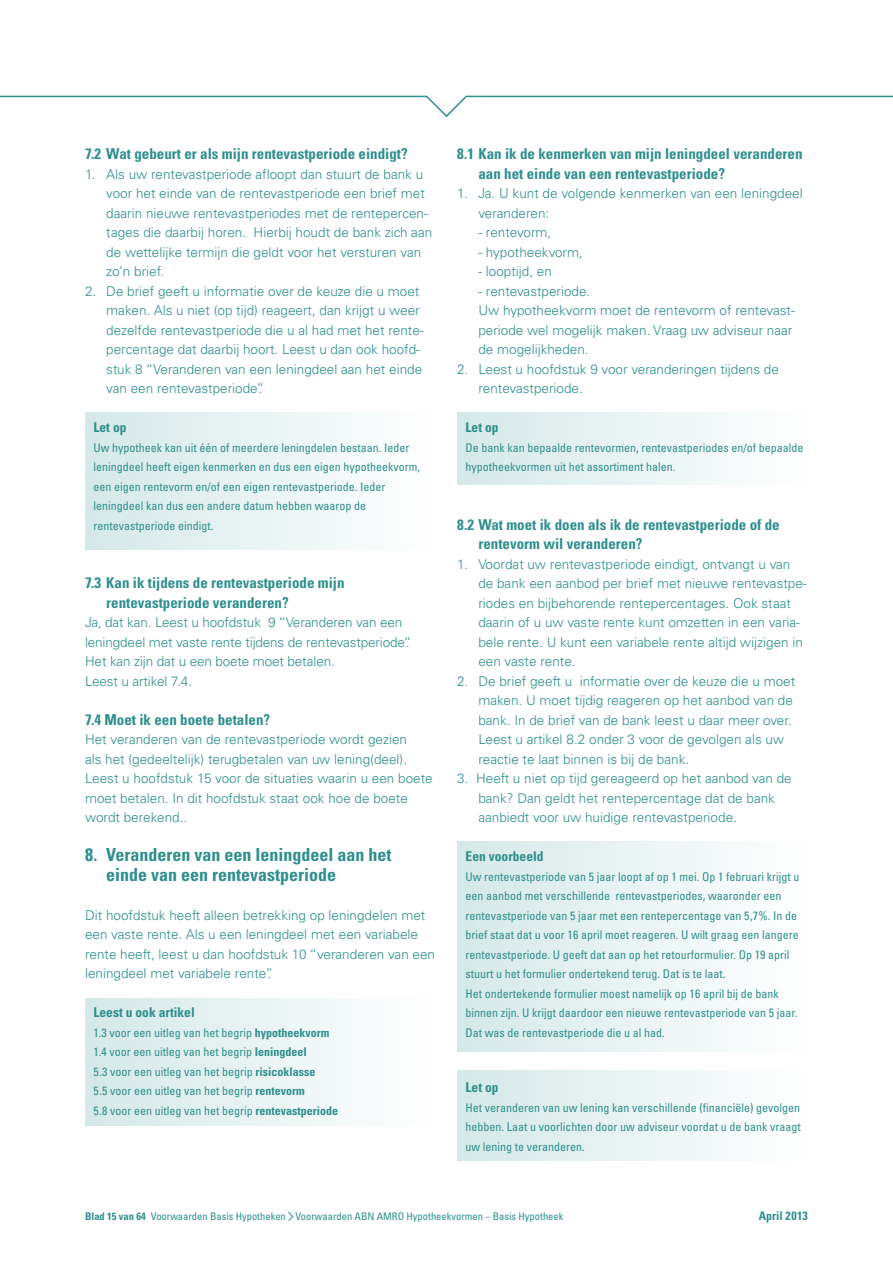
<style>
.page{position:relative;width:893px;height:1263px;background:#fff}
.page>*{position:absolute;margin:0;border:0;box-sizing:border-box;transform-origin:0 0}
._02_Bodyheading-01{font:700 condensed 18px/19.5px "Univers LT Std";color:#2e8f8e}
._03_Bodyheading-02{font:700 condensed 15px/19.5px "Univers LT Std";color:#2e8f8e}
.Body_inspring{font:300 13.5px/19.5px "Univers LT Std";color:#2e8f8e}
._17_Border-heading{font:700 condensed 13.5px "Univers LT Std";color:#2e8f8e}
._18_Border-body{font:condensed 12px/19.5px "Univers LT Std";color:#2e8f8e}
.t1{font:700 condensed 12px "Univers LT Std";color:#2e8f8e}
.t2{font:condensed 10.5px "Univers LT Std";color:#2e8f8e}
.s1{font-weight:700}
</style>
<div class="page">
<svg style="left:0;top:95px;width:893px;height:23px"></svg>
<div style="left:85px;top:413px;width:351px;height:136px;background:linear-gradient(to right,#d5e9e8,#fff)"></div>
<div style="left:85px;top:998px;width:351px;height:127px;background:linear-gradient(to right,#d5e9e8,#fff)"></div>
<div style="left:457px;top:413px;width:351px;height:72px;background:linear-gradient(to right,#d5e9e8,#fff)"></div>
<div style="left:457px;top:842px;width:351px;height:209px;background:linear-gradient(to right,#d5e9e8,#fff)"></div>
<div style="left:457px;top:1071px;width:351px;height:89px;background:linear-gradient(to right,#d5e9e8,#fff)"></div>
<svg style="left:288px;top:1211px;width:6px;height:10px"></svg>
<p class="_03_Bodyheading-02" style="left:85px;top:144px;width:324px">7.2 Wat gebeurt er als mijn rentevastperiode eindigt?</p>
<p class="Body_inspring" style="left:106px;top:164px;width:327px;text-indent:-21px">1. Als uw rentevastperiode afloopt dan stuurt de bank u voor het einde van de rentevastperiode een brief met daarin nieuwe rentevastperiodes met de rentepercen&shy;tages die daarbij horen. Hierbij houdt de bank zich aan de wettelijke termijn die geldt voor het versturen van zo’n brief.</p>
<p class="Body_inspring" style="left:106px;top:281px;width:319px;text-indent:-21px">2. De brief geeft u informatie over de keuze die u moet maken. Als u niet (op tijd) reageert, dan krijgt u weer dezelfde rentevastperiode die u al had met het rente&shy;percentage dat daarbij hoort. Leest u dan ook hoofd&shy;stuk 8 “Veranderen van een leningdeel aan het einde van een rentevastperiode”.</p>
<p class="_17_Border-heading" style="left:94px;top:419px;width:34px">Let op</p>
<p class="_18_Border-body" style="left:94px;top:437px;width:328px">Uw hypotheek kan uit één of meerdere leningdelen bestaan. Ieder leningdeel heeft eigen kenmerken en dus een eigen hypotheekvorm, een eigen rentevorm en/of een eigen rentevastperiode. Ieder leningdeel kan dus een andere datum hebben waarop de rentevastperiode eindigt.</p>
<p class="_03_Bodyheading-02" style="left:85px;top:573px;width:261px">7.3 Kan ik tijdens de rentevastperiode mijn</p>
<p class="_03_Bodyheading-02" style="left:106px;top:593px;width:184px">rentevastperiode veranderen?</p>
<p class="Body_inspring" style="left:85px;top:613px;width:328px">Ja, dat kan. Leest u hoofdstuk 9 “Veranderen van een leningdeel met vaste rente tijdens de rentevastperiode”.<br>Het kan zijn dat u een boete moet betalen.<br>Leest u artikel 7.4.</p>
<p class="_03_Bodyheading-02" style="left:85px;top:710px;width:187px">7.4 Moet ik een boete betalen?</p>
<p class="Body_inspring" style="left:85px;top:730px;width:349px">Het veranderen van de rentevastperiode wordt gezien<br>als het (gedeeltelijk) terugbetalen van uw lening(deel).<br>Leest u hoofdstuk 15 voor de situaties waarin u een boete moet betalen. In dit hoofdstuk staat ook hoe de boete wordt berekend..</p>
<p class="_02_Bodyheading-01" style="left:106px;top:845px;width:287px;text-indent:-21px">8. Veranderen van een leningdeel aan het einde van een rentevastperiode</p>
<p class="Body_inspring" style="left:85px;top:905px;width:352px">Dit hoofdstuk heeft alleen betrekking op leningdelen met een vaste rente. Als u een leningdeel met een variabele rente heeft, leest u dan hoofdstuk 10 “veranderen van een leningdeel met variabele rente”.</p>
<p class="_17_Border-heading" style="left:94px;top:1004px;width:103px">Leest u ook artikel</p>
<p class="_18_Border-body" style="left:94px;top:1022px;width:237px">1.3 voor een uitleg van het begrip <span class="s1">hypotheekvorm</span></p>
<p class="_18_Border-body" style="left:94px;top:1042px;width:215px">1.4 voor een uitleg van het begrip <span class="s1">leningdeel</span></p>
<p class="_18_Border-body" style="left:94px;top:1061px;width:223px">5.3 voor een uitleg van het begrip <span class="s1">risicoklasse</span></p>
<p class="_18_Border-body" style="left:94px;top:1081px;width:213px">5.5 voor een uitleg van het begrip <span class="s1">rentevorm</span></p>
<p class="_18_Border-body" style="left:94px;top:1100px;width:246px">5.8 voor een uitleg van het begrip <span class="s1">rentevastperiode</span></p>
<p class="_03_Bodyheading-02" style="left:478px;top:144px;width:326px;text-indent:-21px">8.1 Kan ik de kenmerken van mijn leningdeel veranderen aan het einde van een rentevastperiode?</p>
<p class="Body_inspring" style="left:478px;top:184px;width:326px;text-indent:-21px">1. Ja. U kunt de volgende kenmerken van een leningdeel veranderen:</p>
<p class="Body_inspring" style="left:457px;top:223px;width:96px">- rentevorm,</p>
<p class="Body_inspring" style="left:457px;top:242px;width:127px">- hypotheekvorm,</p>
<p class="Body_inspring" style="left:457px;top:262px;width:96px">- looptijd, en</p>
<p class="Body_inspring" style="left:457px;top:281px;width:135px">- rentevastperiode.</p>
<p class="Body_inspring" style="left:478px;top:301px;width:318px">Uw hypotheekvorm moet de rentevorm of rentevast&shy;periode wel mogelijk maken. Vraag uw adviseur naar de mogelijkheden.</p>
<p class="Body_inspring" style="left:478px;top:359px;width:302px;text-indent:-21px">2. Leest u hoofdstuk 9 voor veranderingen tijdens de rentevastperiode.</p>
<p class="_17_Border-heading" style="left:466px;top:419px;width:34px">Let op</p>
<p class="_18_Border-body" style="left:466px;top:437px;width:339px">De bank kan bepaalde rentevormen, rentevastperiodes en/of bepaalde hypotheekvormen uit het assortiment halen.</p>
<p class="_03_Bodyheading-02" style="left:457px;top:515px;width:324px">8.2 Wat moet ik doen als ik de rentevastperiode of de</p>
<p class="_03_Bodyheading-02" style="left:478px;top:534px;width:166px">rentevorm wil veranderen?</p>
<p class="Body_inspring" style="left:478px;top:554px;width:330px;text-indent:-21px">1. Voordat uw rentevastperiode eindigt, ontvangt u van de bank een aanbod per brief met nieuwe rentevastpe&shy;riodes en bijbehorende rentepercentages. Ook staat daarin of u uw vaste rente kunt omzetten in een varia&shy;bele rente. U kunt een variabele rente altijd wijzigen in een vaste rente.</p>
<p class="Body_inspring" style="left:478px;top:671px;width:318px;text-indent:-21px">2. De brief geeft u informatie over de keuze die u moet maken. U moet tijdig reageren op het aanbod van de bank. In de brief van de bank leest u daar meer over.<br>Leest u artikel 8.2 onder 3 voor de gevolgen als uw reactie te laat binnen is bij de bank.</p>
<p class="Body_inspring" style="left:478px;top:769px;width:315px;text-indent:-21px">3. Heeft u niet op tijd gereageerd op het aanbod van de bank? Dan geldt het rentepercentage dat de bank aanbiedt voor uw huidige rentevastperiode.</p>
<p class="_17_Border-heading" style="left:466px;top:848px;width:79px">Een voorbeeld</p>
<p class="_18_Border-body" style="left:466px;top:866px;width:335px">Uw rentevastperiode van 5 jaar loopt af op 1 mei. Op 1 februari krijgt u een aanbod met verschillende rentevastperiodes, waaronder een rentevastperiode van 5 jaar met een rentepercentage van 5,7%. In de brief staat dat u voor 16 april moet reageren. U wilt graag een langere rentevastperiode. U geeft dat aan op het retourformulier. Op 19 april stuurt u het formulier ondertekend terug. Dat is te laat.<br>Het ondertekende formulier moest namelijk op 16 april bij de bank binnen zijn. U krijgt daardoor een nieuwe rentevastperiode van 5 jaar.<br>Dat was de rentevastperiode die u al had.</p>
<p class="_17_Border-heading" style="left:466px;top:1079px;width:34px">Let op</p>
<p class="_18_Border-body" style="left:466px;top:1097px;width:337px;text-align:justify">Het veranderen van uw lening kan verschillende (financiële) gevolgen hebben. Laat u voorlichten door uw adviseur voordat u de bank vraagt uw lening te veranderen.</p>
<p class="t2" style="left:85px;top:1209px;width:480px"><span class="s1">Blad 15 van 64</span> Voorwaarden Basis Hypotheken Voorwaarden ABN AMRO Hypotheekvormen – Basis Hypotheek</p>
<p class="t1" style="left:759px;top:1208px;width:51px">April 2013</p>
</div>
